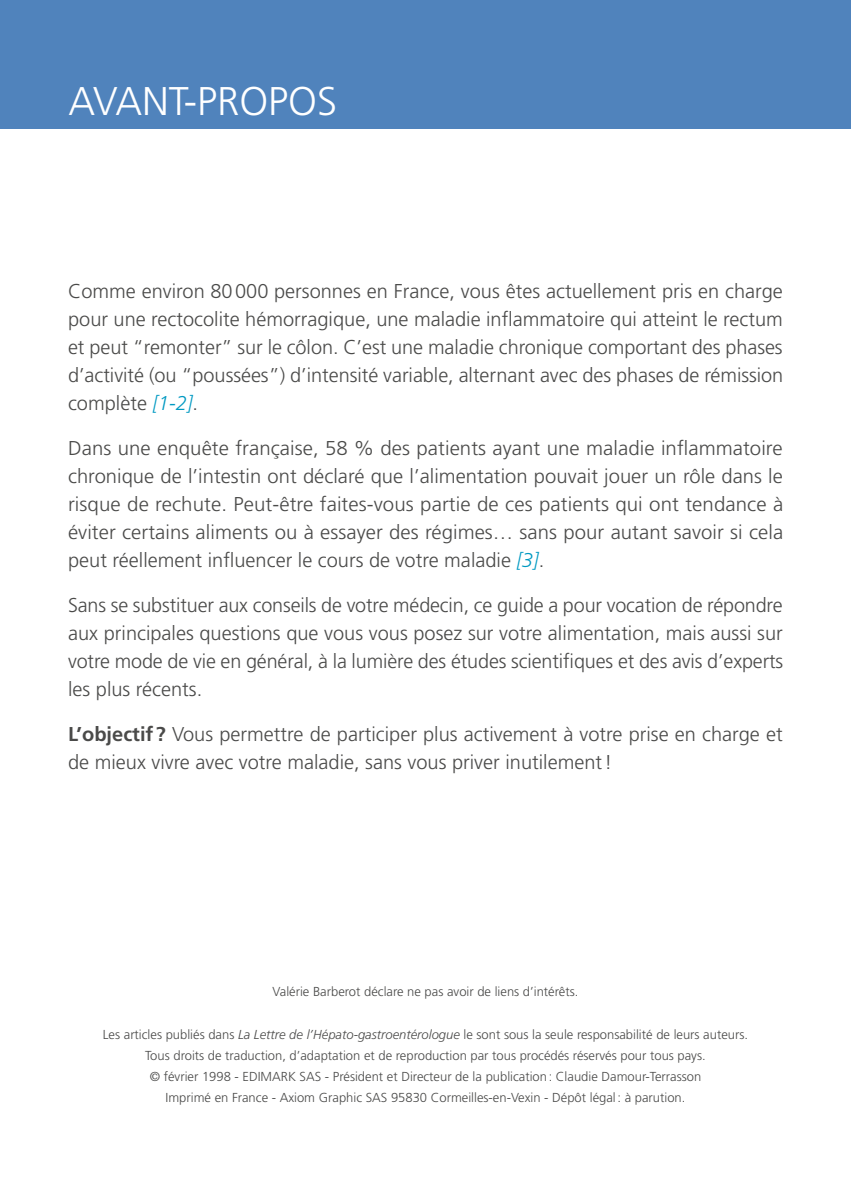
<style>
.page{position:relative;width:851px;height:1191px;background:#fff}
.page>*{position:absolute;margin:0;border:0;box-sizing:border-box;transform-origin:0 0}
.t1{font:300 40px "Frutiger LT Std";color:#fff}
.t2{font:300 20px/28px "Frutiger LT Std";color:#4a4a49;text-align:justify}
.t3{font:300 13px/21.2px "Frutiger LT Std";color:#4a4a49;text-align:center}
.s1{font-style:italic;color:#0099c2}
.s2{font-weight:700}
.s3{font-style:italic}
</style>
<div class="page">
<div style="left:0;top:0;width:850px;height:129px;background:#5083bc"></div>
<h1 class="t1" style="left:69px;top:78px;width:270px">AVANT-PROPOS</h1>
<p class="t2" style="left:68px;top:277px;width:716px">Comme environ 80000 personnes en France, vous êtes actuellement pris en charge pour une rectocolite hémorragique, une maladie inflammatoire qui atteint le rectum et peut “remonter” sur le côlon. C’est une maladie chronique comportant des phases d’activité (ou “poussées”) d’intensité variable, alternant avec des phases de rémission complète <span class="s1">[1-2]</span>.</p>
<p class="t2" style="left:68px;top:434px;width:716px">Dans une enquête française, 58 % des patients ayant une maladie inflammatoire chronique de l’intestin ont déclaré que l’alimentation pouvait jouer un rôle dans le risque de rechute. Peut-être faites-vous partie de ces patients qui ont tendance à éviter certains aliments ou à essayer des régimes… sans pour autant savoir si cela peut réellement influencer le cours de votre maladie <span class="s1">[3]</span>.</p>
<p class="t2" style="left:68px;top:591px;width:716px">Sans se substituer aux conseils de votre médecin, ce guide a pour vocation de répondre aux principales questions que vous vous posez sur votre alimentation, mais aussi sur votre mode de vie en général, à la lumière des études scientifiques et des avis d’experts les plus récents.</p>
<p class="t2" style="left:68px;top:720px;width:716px"><span class="s2">L’objectif?</span> Vous permettre de participer plus activement à votre prise en charge et de mieux vivre avec votre maladie, sans vous priver inutilement!</p>
<p class="t3" style="left:272px;top:981px;width:307px">Valérie Barberot déclare ne pas avoir de liens d’intérêts.</p>
<p class="t3" style="left:103px;top:1023px;width:646px">Les articles publiés dans <span class="s3">La Lettre de l’Hépato-gastroentérologue</span> le sont sous la seule responsabilité de leurs auteurs.<br>Tous droits de traduction, d’adaptation et de reproduction par tous procédés réservés pour tous pays.<br>© février 1998 - EDIMARK SAS - Président et Directeur de la publication: Claudie Damour-Terrasson<br>Imprimé en France - Axiom Graphic SAS 95830 Cormeilles-en-Vexin - Dépôt légal: à parution.</p>
</div>
